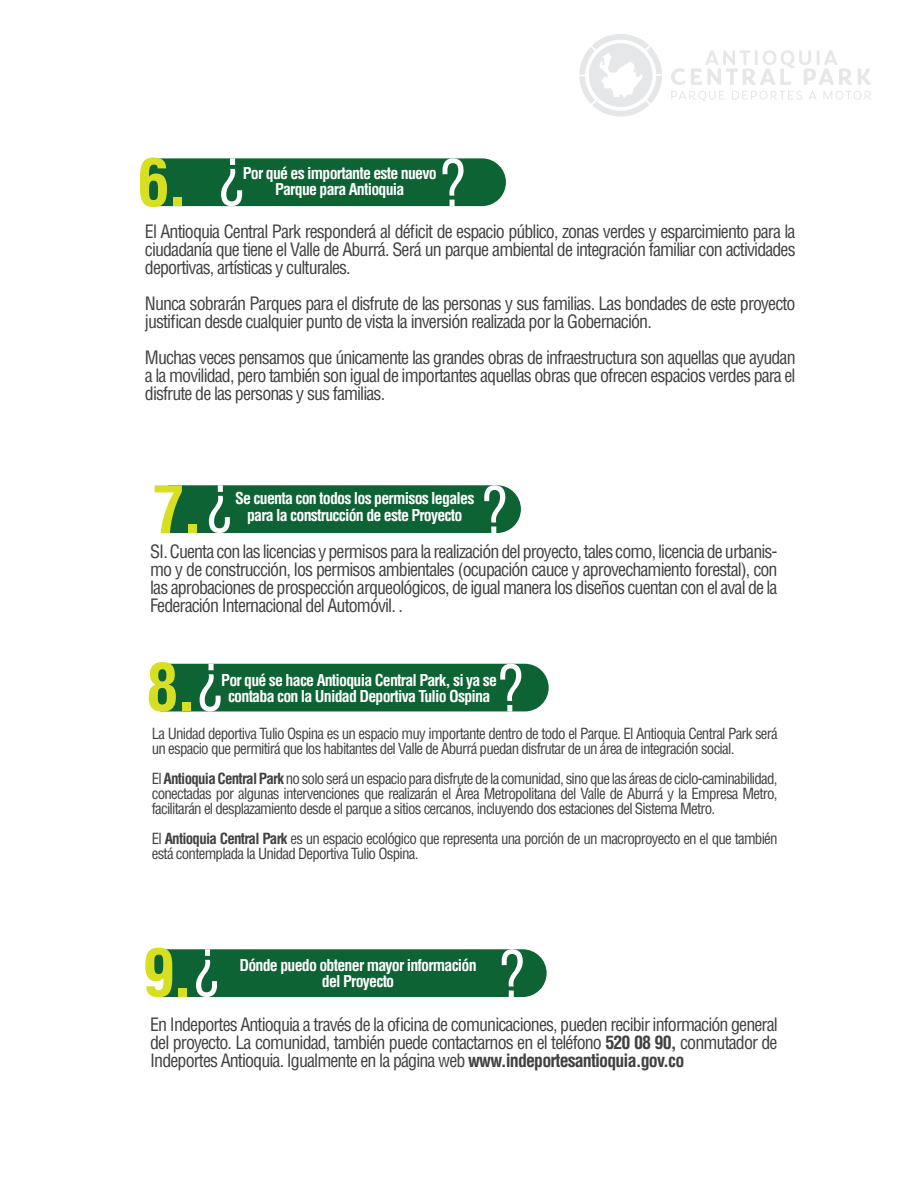
<style>
.page{position:relative;width:918px;height:1188px;background:#fff}
.page>*{position:absolute;margin:0;border:0;box-sizing:border-box;transform-origin:0 0}
.t1{font:700 condensed 64.65px "Helvetica LT Std";color:#d7df23}
.t2{font:condensed 18px/18px "Helvetica LT Std";letter-spacing:-.05em;color:#414042;text-align:justify}
.t3{font:700 condensed 15.9px/16.6px "Helvetica LT Std";letter-spacing:-.05em;color:#fff;text-align:center}
.t4{font:condensed 15px/15px "Helvetica LT Std";letter-spacing:-.05em;color:#414042}
.s1{font-weight:700}
</style>
<div class="page">
<svg style="left:146px;top:158px;width:360px;height:48px;background:#1d6d41"></svg>
<svg style="left:165px;top:485px;width:356px;height:48px;background:#1f6e42"></svg>
<svg style="left:155px;top:664px;width:394px;height:48px;background:#1c6c3f"></svg>
<svg style="left:152px;top:949px;width:395px;height:48px;background:#1d6d40"></svg>
<svg style="left:579px;top:34px;width:83px;height:83px"></svg>
<svg style="left:671px;top:91px;width:53px;height:10px"></svg>
<svg style="left:732px;top:91px;width:70px;height:9px"></svg>
<svg style="left:809px;top:91px;width:7px;height:9px"></svg>
<svg style="left:823px;top:91px;width:48px;height:9px"></svg>
<svg style="left:671px;top:68px;width:14px;height:17px"></svg>
<svg style="left:691px;top:50px;width:180px;height:35px"></svg>
<h1 class="t1" style="left:137px;top:142px;width:52px">6.</h1>
<p class="t3" style="left:243px;top:164px;width:195px">Por qué es importante este nuevo<br>Parque para Antioquia</p>
<p class="t2" style="left:145px;top:223px;width:652px">El Antioquia Central Park responderá al déficit de espacio público, zonas verdes y esparcimiento para la ciudadanía que tiene el Valle de Aburrá. Será un parque ambiental de integración familiar con actividades deportivas, artísticas y culturales.</p>
<p class="t2" style="left:145px;top:295px;width:652px">Nunca sobrarán Parques para el disfrute de las personas y sus familias. Las bondades de este proyecto justifican desde cualquier punto de vista la inversión realizada por la Gobernación.</p>
<p class="t2" style="left:145px;top:349px;width:652px">Muchas veces pensamos que únicamente las grandes obras de infraestructura son aquellas que ayudan a la movilidad, pero también son igual de importantes aquellas obras que ofrecen espacios verdes para el disfrute de las personas y sus familias.</p>
<h1 class="t1" style="left:153px;top:469px;width:52px">7.</h1>
<p class="t3" style="left:235px;top:490px;width:241px">Se cuenta con todos los permisos legales para la construcción de este Proyecto</p>
<p class="t2" style="left:150px;top:542px;width:629px">SI. Cuenta con las licencias y permisos para la realización del proyecto, tales como, licencia de urbanis&shy;mo y de construcción, los permisos ambientales (ocupación cauce y aprovechamiento forestal), con las aprobaciones de prospección arqueológicos, de igual manera los diseños cuentan con el aval de la Federación Internacional del Automóvil. .</p>
<h1 class="t1" style="left:146px;top:647px;width:52px">8.</h1>
<p class="t3" style="left:221px;top:671px;width:277px">Por qué se hace Antioquia Central Park, si ya se contaba con la Unidad Deportiva Tulio Ospina</p>
<p class="t4" style="left:152px;top:726px;width:627px">La Unidad deportiva Tulio Ospina es un espacio muy importante dentro de todo el Parque. El Antioquia Central Park será un espacio que permitirá que los habitantes del Valle de Aburrá puedan disfrutar de un área de integración social.</p>
<p class="t4" style="left:152px;top:771px;width:627px;text-align:justify">El <span class="s1">Antioquia Central Park</span> no solo será un espacio para disfrute de la comunidad, sino que las áreas de ciclo-caminabilidad, conectadas por algunas intervenciones que realizarán el Área Metropolitana del Valle de Aburrá y la Empresa Metro, facilitarán el desplazamiento desde el parque a sitios cercanos, incluyendo dos estaciones del Sistema Metro.</p>
<p class="t4" style="left:152px;top:831px;width:627px">El <span class="s1">Antioquia Central Park</span> es un espacio ecológico que representa una porción de un macroproyecto en el que también está contemplada la Unidad Deportiva Tulio Ospina.</p>
<h1 class="t1" style="left:143px;top:932px;width:52px">9.</h1>
<p class="t3" style="left:239px;top:957px;width:239px">Dónde puedo obtener mayor información del Proyecto</p>
<p class="t2" style="left:150px;top:1015px;width:629px">En Indeportes Antioquia a través de la oficina de comunicaciones, pueden recibir información general del proyecto. La comunidad, también puede contactarnos en el teléfono <span class="s1">520 08 90,</span> conmutador de Indeportes Antioquia. Igualmente en la página web <span class="s1">www.indeportesantioquia.gov.co</span></p>
</div>
